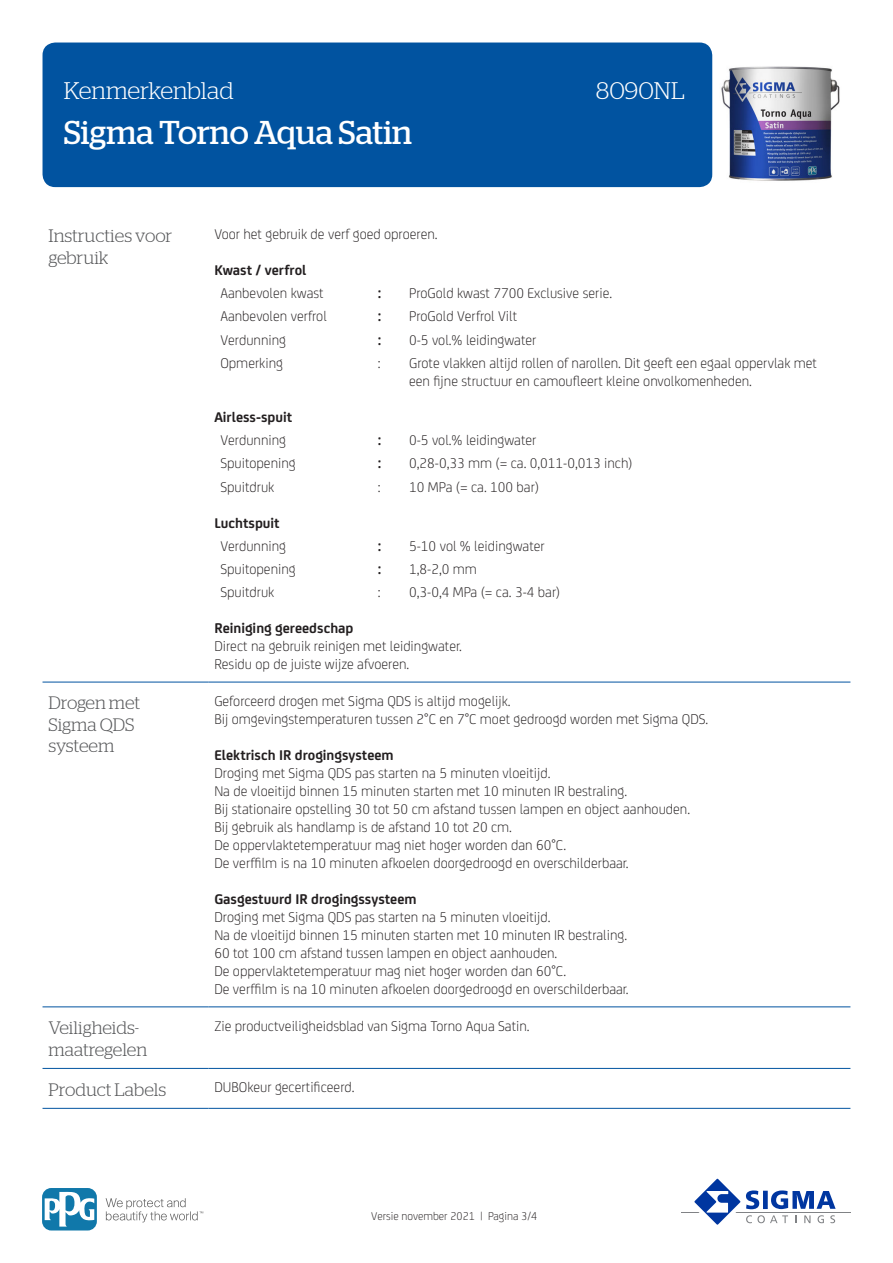
<style>
.page{position:relative;width:893px;height:1263px;background:#fff}
.page>*{position:absolute;margin:0;border:0;box-sizing:border-box;transform-origin:0 0}
.t1{font:33px "Stag";color:#fff}
.t2{font:300 24px "Stag";color:#fff}
.KOP{font:300 18px/21.6px "Stag";color:#57585a}
.BODY{font:300 15px/18px "FS Joey";color:#231f20}
.BODY-2{font:700 15px "FS Joey";color:#231f20}
.t3{font:300 12px "FS Joey";color:#231f20}
.s1{font-weight:700}
</style>
<div class="page">
<div style="left:43px;top:43px;width:669px;height:144px;background:#0153a0;border-radius:13px"></div>
<hr style="left:681px;top:1211px;width:169px;height:1px;background:#808285">
<svg style="left:689px;top:1178px;width:147px;height:47px"></svg>
<svg style="left:106px;top:1198px;width:97px;height:24px"></svg>
<svg style="left:43px;top:1188px;width:54px;height:42px"></svg>
<svg style="left:45px;top:1191px;width:49px;height:35px"></svg>
<hr style="left:43px;top:682px;width:165px;height:1px;background:#0153a0">
<hr style="left:208px;top:682px;width:642px;height:1px;background:#0153a0">
<hr style="left:43px;top:1006px;width:165px;height:1px;background:#0153a0">
<hr style="left:208px;top:1006px;width:642px;height:1px;background:#0153a0">
<hr style="left:43px;top:1068px;width:165px;height:1px;background:#0153a0">
<hr style="left:208px;top:1068px;width:642px;height:1px;background:#0153a0">
<hr style="left:43px;top:1108px;width:165px;height:1px;background:#0153a0">
<hr style="left:208px;top:1108px;width:642px;height:1px;background:#0153a0">
<img style="left:721px;top:66px;width:119px;height:115px">
<h2 class="t2" style="left:64px;top:77px;width:171px">Kenmerkenblad</h2>
<h2 class="t2" style="left:596px;top:77px;width:90px">8090NL</h2>
<h1 class="t1" style="left:64px;top:114px;width:350px">Sigma Torno Aqua Satin</h1>
<p class="KOP" style="left:49px;top:225px;width:125px">Instructies voor gebruik</p>
<p class="BODY" style="left:214px;top:224px;width:225px">Voor het gebruik de verf goed oproeren.</p>
<p class="BODY-2" style="left:214px;top:259px;width:94px">Kwast / verfrol</p>
<p class="BODY" style="left:220px;top:283px;width:105px">Aanbevolen kwast</p>
<p class="BODY-2" style="left:378px;top:282px;width:5px">:</p>
<p class="BODY" style="left:409px;top:283px;width:205px">ProGold kwast 7700 Exclusive serie.</p>
<p class="BODY" style="left:220px;top:306px;width:108px">Aanbevolen verfrol</p>
<p class="BODY-2" style="left:378px;top:305px;width:5px">:</p>
<p class="BODY" style="left:409px;top:306px;width:109px">ProGold Verfrol Vilt</p>
<p class="BODY" style="left:220px;top:330px;width:67px">Verdunning</p>
<p class="BODY-2" style="left:378px;top:328px;width:5px">:</p>
<p class="BODY" style="left:409px;top:330px;width:129px">0-5 vol.% leidingwater</p>
<p class="BODY" style="left:220px;top:353px;width:64px">Opmerking</p>
<p class="BODY" style="left:378px;top:353px;width:4px">:</p>
<p class="BODY" style="left:409px;top:353px;width:409px">Grote vlakken altijd rollen of narollen. Dit geeft een egaal oppervlak met een fijne structuur en camoufleert kleine onvolkomenheden.</p>
<p class="BODY-2" style="left:214px;top:406px;width:79px">Airless-spuit</p>
<p class="BODY" style="left:220px;top:430px;width:67px">Verdunning</p>
<p class="BODY-2" style="left:378px;top:429px;width:5px">:</p>
<p class="BODY" style="left:409px;top:430px;width:129px">0-5 vol.% leidingwater</p>
<p class="BODY" style="left:220px;top:453px;width:77px">Spuitopening</p>
<p class="BODY-2" style="left:378px;top:452px;width:5px">:</p>
<p class="BODY" style="left:409px;top:453px;width:225px">0,28-0,33 mm (= ca. 0,011-0,013 inch)</p>
<p class="BODY" style="left:220px;top:477px;width:55px">Spuitdruk</p>
<p class="BODY" style="left:378px;top:477px;width:4px">:</p>
<p class="BODY" style="left:409px;top:477px;width:131px">10 MPa (= ca. 100 bar)</p>
<p class="BODY-2" style="left:214px;top:511px;width:67px">Luchtspuit</p>
<p class="BODY" style="left:220px;top:536px;width:67px">Verdunning</p>
<p class="BODY-2" style="left:378px;top:535px;width:5px">:</p>
<p class="BODY" style="left:409px;top:536px;width:137px">5-10 vol % leidingwater</p>
<p class="BODY" style="left:220px;top:559px;width:77px">Spuitopening</p>
<p class="BODY-2" style="left:378px;top:558px;width:5px">:</p>
<p class="BODY" style="left:409px;top:559px;width:69px">1,8-2,0 mm</p>
<p class="BODY" style="left:220px;top:582px;width:55px">Spuitdruk</p>
<p class="BODY" style="left:378px;top:582px;width:4px">:</p>
<p class="BODY" style="left:409px;top:582px;width:153px">0,3-0,4 MPa (= ca. 3-4 bar)</p>
<p class="BODY" style="left:214px;top:618px;width:249px"><span class="s1">Reiniging gereedschap<br></span>Direct na gebruik reinigen met leidingwater.<br>Residu op de juiste wijze afvoeren.</p>
<p class="KOP" style="left:49px;top:692px;width:93px">Drogen met<br>Sigma QDS systeem</p>
<p class="BODY" style="left:214px;top:691px;width:495px">Geforceerd drogen met Sigma QDS is altijd mogelijk.<br>Bij omgevingstemperaturen tussen 2°C en 7°C moet gedroogd worden met Sigma QDS.</p>
<p class="BODY" style="left:214px;top:745px;width:477px"><span class="s1">Elektrisch IR drogingsysteem<br></span>Droging met Sigma QDS pas starten na 5 minuten vloeitijd.<br>Na de vloeitijd binnen 15 minuten starten met 10 minuten IR bestraling.<br>Bij stationaire opstelling 30 tot 50 cm afstand tussen lampen en object aanhouden.<br>Bij gebruik als handlamp is de afstand 10 tot 20 cm.<br>De oppervlaktetemperatuur mag niet hoger worden dan 60°C.<br>De verffilm is na 10 minuten afkoelen doorgedroogd en overschilderbaar.</p>
<p class="BODY" style="left:214px;top:889px;width:416px"><span class="s1">Gasgestuurd IR drogingssysteem<br></span>Droging met Sigma QDS pas starten na 5 minuten vloeitijd.<br>Na de vloeitijd binnen 15 minuten starten met 10 minuten IR bestraling.<br>60 tot 100 cm afstand tussen lampen en object aanhouden.<br>De oppervlaktetemperatuur mag niet hoger worden dan 60°C.<br>De verffilm is na 10 minuten afkoelen doorgedroogd en overschilderbaar.</p>
<p class="KOP" style="left:49px;top:1017px;width:100px">Veiligheids&shy;maatregelen</p>
<p class="BODY" style="left:214px;top:1016px;width:317px">Zie productveiligheidsblad van Sigma Torno Aqua Satin.</p>
<p class="KOP" style="left:49px;top:1078px;width:119px">Product Labels</p>
<p class="BODY" style="left:214px;top:1077px;width:142px">DUBOkeur gecertificeerd.</p>
<p class="t3" style="left:371px;top:1208px;width:168px">Versie november 2021 | Pagina 3/4</p>
</div>
